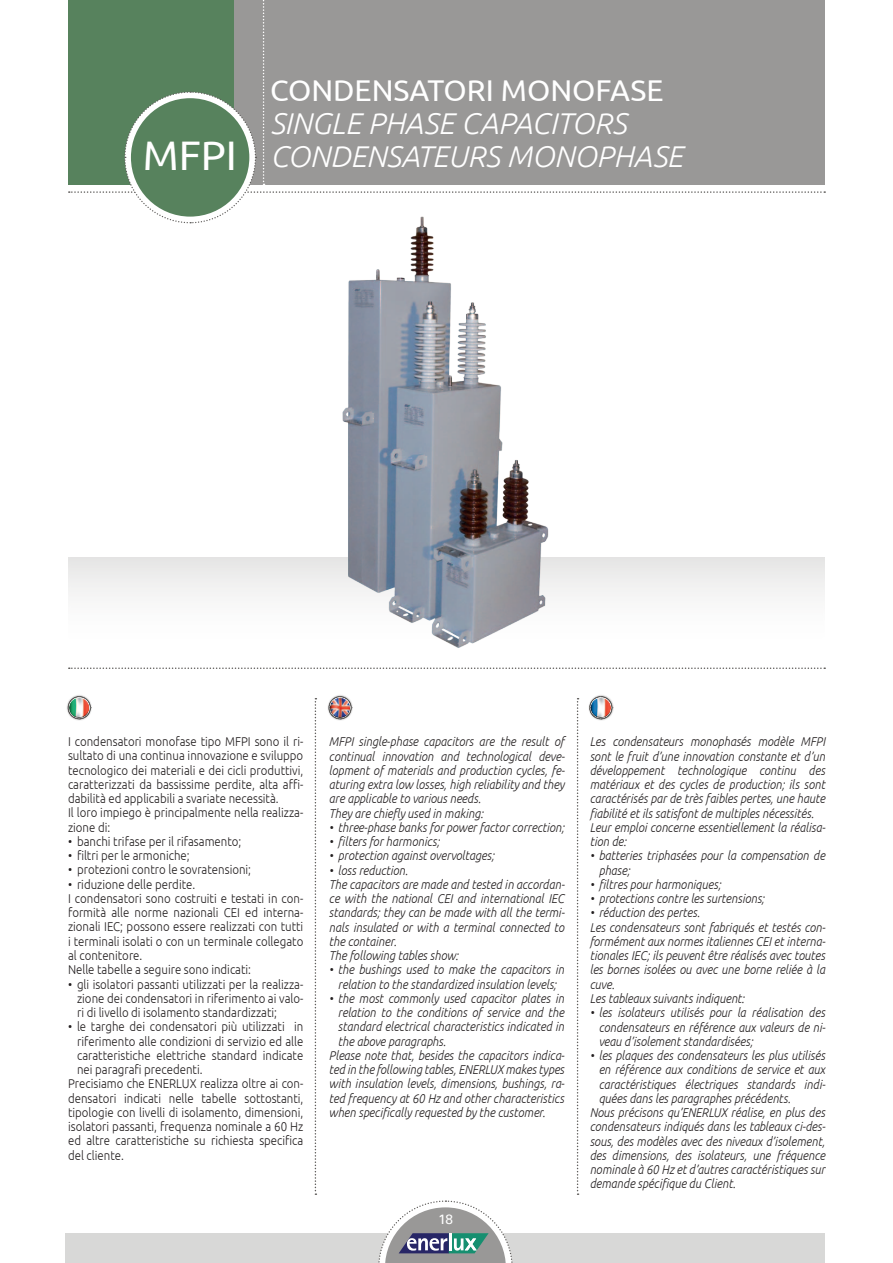
<style>
.page{position:relative;width:893px;height:1263px;background:#fff}
.page>*{position:absolute;margin:0;border:0;box-sizing:border-box;transform-origin:0 0}
.t1{font:italic 300 30px/33px "Ubuntu";color:#fff}
.t2{font:30px "Ubuntu";color:#fff}
.t3{font:13.5px "Univers";color:#fff}
.t4{font:italic 300 12.75px/14.2px "Ubuntu";color:#231f20;scale:.9 1}
.t5{font:300 12.75px/14.2px "Ubuntu";color:#231f20;scale:.9 1}
.s1{font-weight:400;font-style:normal;font-size:41.25px}
</style>
<div class="page">
<div style="left:66px;top:1233px;width:759px;height:30px;background:#d8d8d7"></div>
<svg style="left:378px;top:1200px;width:135px;height:63px"></svg>
<div style="left:68px;top:557px;width:757px;height:98px;background:linear-gradient(to bottom,#e8e8e8,#fff)"></div>
<svg style="left:315px;top:698px;width:1px;height:497px"></svg>
<svg style="left:577px;top:698px;width:2px;height:497px"></svg>
<svg style="left:69px;top:667px;width:756px;height:2px"></svg>
<svg style="left:69px;top:0;width:756px;height:224px;background:#9aa099"></svg>
<div style="left:131px;top:98px;width:118px;height:119px;background:#57825d;border-radius:50%"></div>
<div style="left:66px;top:694px;width:27px;height:27px;background:#231f20;opacity:.5"></div>
<svg style="left:68px;top:696px;width:23px;height:24px"></svg>
<div style="left:69px;top:697px;width:22px;height:14px;background:#fff;opacity:.75"></div>
<div style="left:69px;top:703px;width:22px;height:16px;background:#231f20;opacity:.75"></div>
<div style="left:327px;top:694px;width:26px;height:27px;background:#231f20;opacity:.5"></div>
<svg style="left:329px;top:696px;width:23px;height:24px"></svg>
<div style="left:330px;top:697px;width:21px;height:14px;background:#fff;opacity:.75"></div>
<div style="left:330px;top:703px;width:21px;height:16px;background:#231f20;opacity:.75"></div>
<div style="left:588px;top:694px;width:26px;height:27px;background:#231f20;opacity:.5"></div>
<svg style="left:589px;top:696px;width:24px;height:24px"></svg>
<div style="left:591px;top:697px;width:21px;height:14px;background:#fff;opacity:.75"></div>
<div style="left:591px;top:703px;width:21px;height:16px;background:#231f20;opacity:.75"></div>
<img style="left:284px;top:188px;width:306px;height:481px">
<h1 class="t2" style="left:270px;top:73px;width:395px">CONDENSATORI MONOFASE</h1>
<h1 class="t1" style="left:143px;top:106px;width:541px;text-indent:127px">SINGLE PHASE CAPACITORS<br><span class="s1">MFPI</span> CONDENSATEURS MONOPHASE</h1>
<p class="t5" style="left:68px;top:734px;width:263px">I condensatori monofase tipo MFPI sono il ri&shy;sultato di una continua innovazione e sviluppo tecnologico dei materiali e dei cicli produttivi, caratterizzati da bassissime perdite, alta affi&shy;dabilità ed applicabili a svariate necessità.<br>Il loro impiego è principalmente nella realizza&shy;zione di:</p>
<p class="t5" style="left:68px;top:834px;width:194px">• banchi trifase per il rifasamento;</p>
<p class="t5" style="left:68px;top:848px;width:137px">• filtri per le armoniche;</p>
<p class="t5" style="left:68px;top:863px;width:205px">• protezioni contro le sovratensioni;</p>
<p class="t5" style="left:68px;top:877px;width:263px">• riduzione delle perdite.<br>I condensatori sono costruiti e testati in con&shy;formità alle norme nazionali CEI ed interna&shy;zionali IEC; possono essere realizzati con tutti i terminali isolati o con un terminale collegato al contenitore.<br>Nelle tabelle a seguire sono indicati:</p>
<p class="t5" style="left:77px;top:977px;width:253px;text-align:justify;text-indent:-9px">• gli isolatori passanti utilizzati per la realizza&shy;zione dei condensatori in riferimento ai valo&shy;ri di livello di isolamento standardizzati;</p>
<p class="t5" style="left:68px;top:1019px;width:263px">• le targhe dei condensatori più utilizzati in</p>
<p class="t5" style="left:77px;top:1034px;width:253px">riferimento alle condizioni di servizio ed alle</p>
<p class="t5" style="left:77px;top:1048px;width:253px">caratteristiche elettriche standard indicate</p>
<p class="t5" style="left:77px;top:1062px;width:141px">nei paragrafi precedenti.</p>
<p class="t5" style="left:68px;top:1076px;width:263px">Precisiamo che ENERLUX realizza oltre ai con-</p>
<p class="t5" style="left:68px;top:1091px;width:263px">densatori indicati nelle tabelle sottostanti,</p>
<p class="t5" style="left:68px;top:1105px;width:263px">tipologie con livelli di isolamento, dimensioni,</p>
<p class="t5" style="left:68px;top:1119px;width:263px">isolatori passanti, frequenza nominale a 60 Hz</p>
<p class="t5" style="left:68px;top:1133px;width:263px">ed altre caratteristiche su richiesta specifica</p>
<p class="t5" style="left:68px;top:1148px;width:64px">del cliente.</p>
<p class="t4" style="left:329px;top:734px;width:263px">MFPI single-phase capacitors are the result of continual innovation and technological deve&shy;lopment of materials and production cycles, fe&shy;aturing extra low losses, high reliability and they are applicable to various needs.<br>They are chiefly used in making:</p>
<p class="t4" style="left:329px;top:820px;width:263px">• three-phase banks for power factor correction;</p>
<p class="t4" style="left:329px;top:834px;width:124px">• filters for harmonics;</p>
<p class="t4" style="left:329px;top:848px;width:185px">• protection against overvoltages;</p>
<p class="t4" style="left:329px;top:863px;width:263px">• loss reduction.<br>The capacitors are made and tested in accordan&shy;ce with the national CEI and international IEC standards; they can be made with all the termi&shy;nals insulated or with a terminal connected to the container.<br>The following tables show:</p>
<p class="t4" style="left:329px;top:962px;width:263px;text-align:center">• the bushings used to make the capacitors in relation to the standardized insulation levels;</p>
<p class="t4" style="left:329px;top:991px;width:263px">• the most commonly used capacitor plates in</p>
<p class="t4" style="left:338px;top:1005px;width:253px">relation to the conditions of service and the</p>
<p class="t4" style="left:338px;top:1020px;width:253px">standard electrical characteristics indicated in</p>
<p class="t4" style="left:338px;top:1034px;width:122px">the above paragraphs.</p>
<p class="t4" style="left:329px;top:1048px;width:263px">Please note that, besides the capacitors indica-</p>
<p class="t4" style="left:329px;top:1062px;width:263px">ted in the following tables, ENERLUX makes types</p>
<p class="t4" style="left:329px;top:1077px;width:263px">with insulation levels, dimensions, bushings, ra-</p>
<p class="t4" style="left:329px;top:1091px;width:263px">ted frequency at 60 Hz and other characteristics</p>
<p class="t4" style="left:329px;top:1105px;width:242px">when specifically requested by the customer.</p>
<p class="t3" style="left:438px;top:1211px;width:17px">18</p>
<p class="t4" style="left:590px;top:735px;width:263px">Les condensateurs monophasés modèle MFPI sont le fruit d’une innovation constante et d’un développement technologique continu des matériaux et des cycles de production; ils sont caractérisés par de très faibles pertes, une haute fiabilité et ils satisfont de multiples nécessités.<br>Leur emploi concerne essentiellement la réalisa&shy;tion de:</p>
<p class="t4" style="left:599px;top:849px;width:253px;text-indent:-9px">• batteries triphasées pour la compensation de phase;</p>
<p class="t4" style="left:590px;top:877px;width:147px">• filtres pour harmoniques;</p>
<p class="t4" style="left:590px;top:891px;width:196px">• protections contre les surtensions;</p>
<p class="t4" style="left:590px;top:906px;width:263px">• réduction des pertes.<br>Les condensateurs sont fabriqués et testés con&shy;formément aux normes italiennes CEI et interna&shy;tionales IEC; ils peuvent être réalisés avec toutes les bornes isolées ou avec une borne reliée à la cuve.<br>Les tableaux suivants indiquent:</p>
<p class="t4" style="left:599px;top:1005px;width:253px;text-align:justify;text-indent:-9px">• les isolateurs utilisés pour la réalisation des condensateurs en référence aux valeurs de ni&shy;veau d’isolement standardisées;</p>
<p class="t4" style="left:590px;top:1048px;width:263px">• les plaques des condensateurs les plus utilisés</p>
<p class="t4" style="left:599px;top:1062px;width:253px">en référence aux conditions de service et aux</p>
<p class="t4" style="left:599px;top:1077px;width:253px">caractéristiques électriques standards indi-</p>
<p class="t4" style="left:599px;top:1091px;width:215px">quées dans les paragraphes précédents.</p>
<p class="t4" style="left:590px;top:1105px;width:263px">Nous précisons qu’ENERLUX réalise, en plus des</p>
<p class="t4" style="left:590px;top:1119px;width:263px">condensateurs indiqués dans les tableaux ci-des-</p>
<p class="t4" style="left:590px;top:1134px;width:263px">sous, des modèles avec des niveaux d’isolement,</p>
<p class="t4" style="left:590px;top:1148px;width:263px">des dimensions, des isolateurs, une fréquence</p>
<p class="t4" style="left:590px;top:1162px;width:263px">nominale à 60 Hz et d’autres caractéristiques sur</p>
<p class="t4" style="left:590px;top:1176px;width:164px">demande spécifique du Client.</p>
</div>
